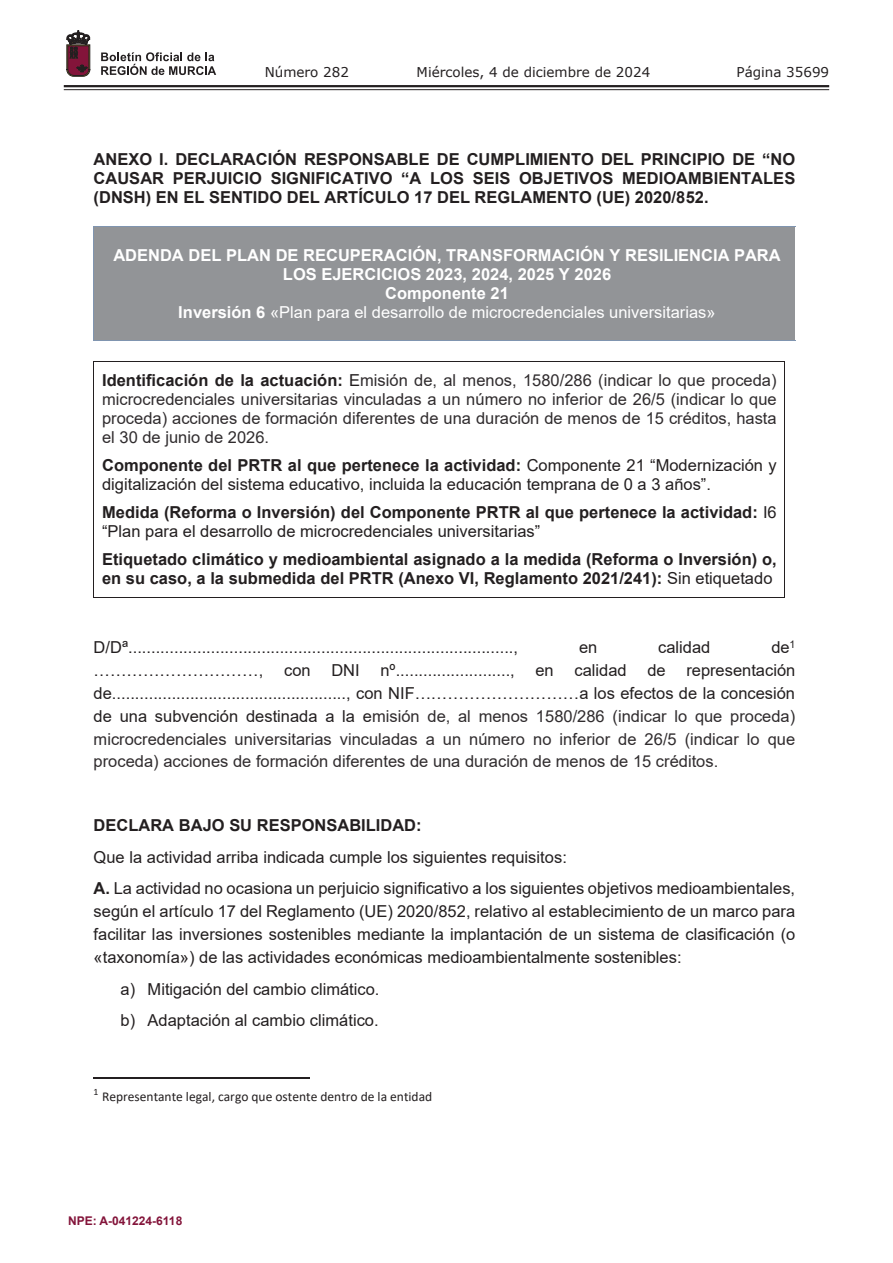
<style>
.page{position:relative;width:893px;height:1263px;background:#fff}
.page>*{position:absolute;margin:0;border:0;box-sizing:border-box;transform-origin:0 0}
.t1{font:16.5px/31.8px "Arial";color:#231f20}
.t2{font:16.5px/22.8px "Arial";color:#302c2e;text-align:justify}
.t3{font:700 16.5px/19px "Arial";color:#231f20}
.t4{font:700 16.5px/18.9px "Arial";color:#fff;text-align:center}
.t5{font:13.5px "Calibri";color:#231f20}
.t6{font:13.5px "Verdana";color:#231f20}
.t7{font:700 12px "Arial";color:#83143a}
.s1{font-weight:400}
.s2{font-weight:700;color:#231f20}
.s3{color:#231f20}
.s4{font-weight:700}
</style>
<div class="page">
<hr style="left:64px;top:85px;width:765px;height:2px;background:#231f20">
<hr style="left:64px;top:89px;width:765px;height:1px;background:#231f20">
<svg style="left:101px;top:52px;width:115px;height:23px"></svg>
<svg style="left:67px;top:31px;width:23px;height:45px"></svg>
<hr style="left:94px;top:361px;width:691px;height:1px;background:#231f20">
<hr style="left:94px;top:362px;width:1px;height:235px;background:#231f20">
<hr style="left:94px;top:597px;width:690px;height:1px;background:#231f20">
<hr style="left:784px;top:362px;width:1px;height:235px;background:#231f20">
<hr style="left:94px;top:1078px;width:216px;height:1px;background:#231f20">
<div style="left:94px;top:227px;width:701px;height:113px;background:#929497"></div>
<hr style="left:94px;top:226px;width:701px;height:1px;background:#8095b0">
<hr style="left:94px;top:226px;width:1px;height:115px;background:#8095b0">
<hr style="left:94px;top:340px;width:701px;height:1px;background:#8095b0">
<p class="t6" style="left:265px;top:62px;width:86px">Número 282</p>
<p class="t6" style="left:417px;top:62px;width:235px">Miércoles, 4 de diciembre de 2024</p>
<p class="t6" style="left:736px;top:62px;width:94px">Página 35699</p>
<p class="t3" style="left:94px;top:150px;width:703px;text-align:justify">ANEXO I. DECLARACIÓN RESPONSABLE DE CUMPLIMIENTO DEL PRINCIPIO DE “NO CAUSAR PERJUICIO SIGNIFICATIVO “A LOS SEIS OBJETIVOS MEDIOAMBIENTALES (DNSH) EN EL SENTIDO DEL ARTÍCULO 17 DEL REGLAMENTO (UE) 2020/852.</p>
<p class="t4" style="left:113px;top:246px;width:669px">ADENDA DEL PLAN DE RECUPERACIÓN, TRANSFORMACIÓN Y RESILIENCIA PARA LOS EJERCICIOS 2023, 2024, 2025 Y 2026<br>Componente 21<br>Inversión 6 <span class="s1">«Plan para el desarrollo de microcredenciales universitarias»</span></p>
<p class="t2" style="left:102px;top:371px;width:676px;line-height:19px"><span class="s2">Identificación de la actuación:</span> <span class="s3">E</span>misión de, al menos, 1580/286 (indicar lo que proceda) microcredenciales universitarias vinculadas a un número no inferior de 26/5 (indicar lo que proceda) acciones de formación diferentes de una duración de menos de 15 créditos, hasta el 30 de junio de 2026.</p>
<p class="t1" style="left:102px;top:456px;width:676px;line-height:19px"><span class="s4">Componente del PRTR al que pertenece la actividad:</span> Componente 21 “Modernización y digitalización del sistema educativo, incluida la educación temprana de 0 a 3 años”.</p>
<p class="t3" style="left:102px;top:503px;width:676px">Medida (Reforma o Inversión) del Componente PRTR al que pertenece la actividad: <span class="s1">I6 “Plan para el desarrollo de microcredenciales universitarias”</span></p>
<p class="t3" style="left:102px;top:550px;width:676px">Etiquetado climático y medioambiental asignado a la medida (Reforma o Inversión) o, en su caso, a la submedida del PRTR (Anexo VI, Reglamento 2021/241): <span class="s1">Sin etiquetado</span></p>
<p class="t1" style="left:94px;top:632px;width:426px">D/Dª....................................................................................,</p>
<p class="t1" style="left:579px;top:632px;width:20px">en</p>
<p class="t1" style="left:658px;top:632px;width:54px">calidad</p>
<p class="t1" style="left:771px;top:632px;width:26px">de<sup>1</sup></p>
<p class="t1" style="left:94px;top:654px;width:171px">…………………………,</p>
<p class="t1" style="left:284px;top:654px;width:28px">con</p>
<p class="t1" style="left:331px;top:654px;width:30px">DNI</p>
<p class="t1" style="left:380px;top:654px;width:175px">nº........................., en</p>
<p class="t1" style="left:574px;top:654px;width:54px">calidad</p>
<p class="t1" style="left:647px;top:654px;width:20px">de</p>
<p class="t2" style="left:94px;top:659px;width:703px;text-indent:593px"><span class="s3">representación de..................................................., con NIF…………………………a los efectos de la concesión de una subvención destinada a la e</span>misión de, al menos 1580/286 (indicar lo que proceda) microcredenciales universitarias vinculadas a un número no inferior de 26/5 (indicar lo que proceda) acciones de formación diferentes de una duración de menos de 15 créditos.</p>
<p class="t3" style="left:94px;top:816px;width:329px">DECLARA BAJO SU RESPONSABILIDAD:</p>
<p class="t1" style="left:94px;top:841px;width:703px">Que la actividad arriba indicada cumple los siguientes requisitos:<br><span class="s4">A.</span> La actividad no ocasiona un perjuicio significativo a los siguientes objetivos medioambientales,</p>
<p class="t1" style="left:94px;top:900px;width:703px;line-height:22.8px;text-align:justify">según el artículo 17 del Reglamento (UE) 2020/852, relativo al establecimiento de un marco para facilitar las inversiones sostenibles mediante la implantación de un sistema de clasificación (o «taxonomía») de las actividades económicas medioambientalmente sostenibles:</p>
<p class="t1" style="left:121px;top:973px;width:260px">a) Mitigación del cambio climático. b) Adaptación al cambio climático.</p>
<p class="t5" style="left:94px;top:1087px;width:340px"><sup>1</sup> Representante legal, cargo que ostente dentro de la entidad</p>
<p class="t7" style="left:68px;top:1212px;width:116px">NPE: A-041224-6118</p>
</div>
